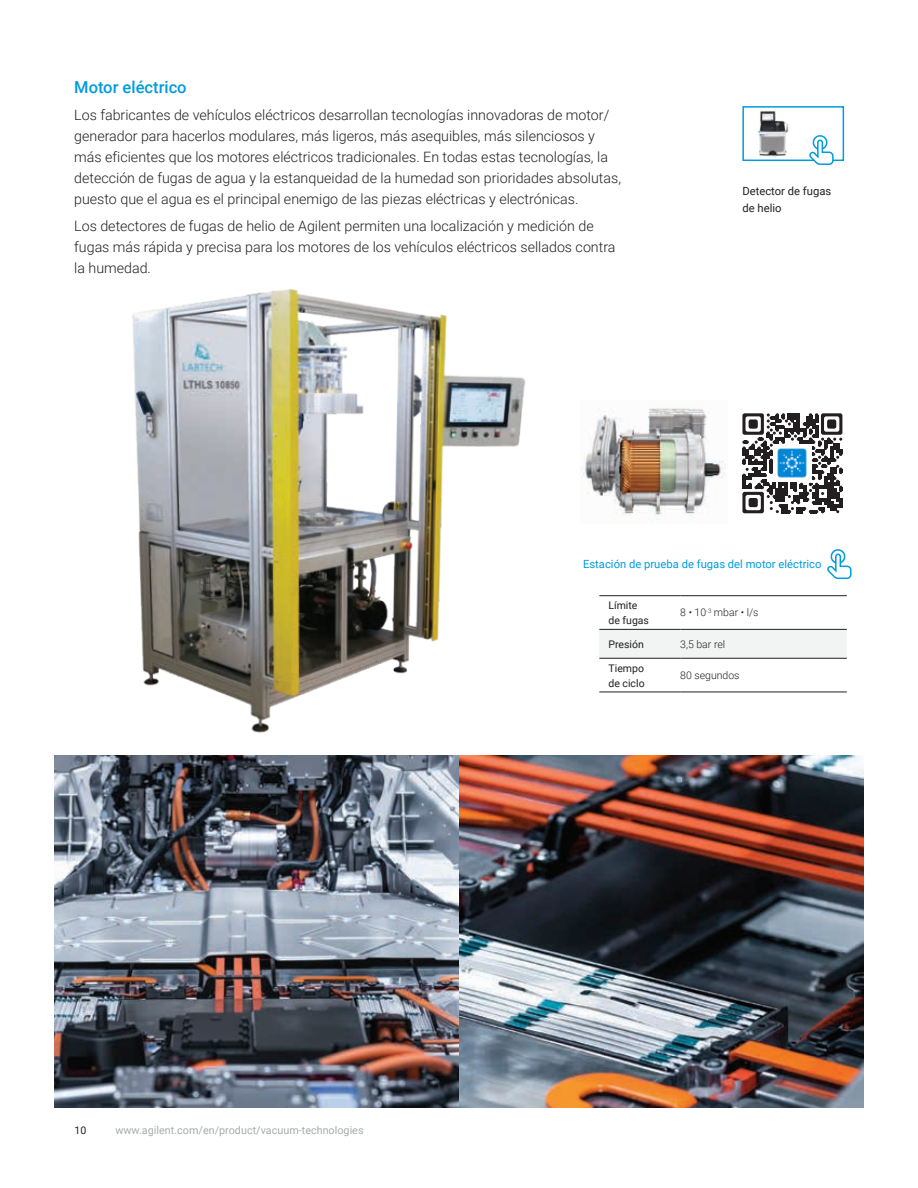
<style>
.page{position:relative;width:918px;height:1188px;background:#fff}
.page>*{position:absolute;margin:0;border:0;box-sizing:border-box;transform-origin:0 0}
.t1{font:500 16.5px "Roboto";color:#009cdd}
.t2{font:300 14.25px/21px "Roboto";color:#231f20}
.t3{font:11.25px "Roboto";color:#009cdd}
.t4{font:11.25px/16.5px "Roboto";color:#231f20}
.t5{font:10.8px "Roboto";color:#a8abac}
.t6{font:10.5px/15px "Roboto";color:#231f20}
.t7{font:300 10.5px "Roboto";color:#231f20}
</style>
<div class="page">
<img style="left:581px;top:408px;width:145px;height:112px">
<div style="left:599px;top:630px;width:248px;height:28px;background:#f1f4f2"></div>
<hr style="left:599px;top:658px;width:81px;height:1px;background:#231f20">
<hr style="left:680px;top:658px;width:167px;height:1px;background:#231f20">
<hr style="left:599px;top:692px;width:81px;height:1px;background:#231f20">
<hr style="left:680px;top:692px;width:167px;height:1px;background:#231f20">
<hr style="left:599px;top:595px;width:81px;height:1px;background:#231f20">
<hr style="left:680px;top:595px;width:167px;height:1px;background:#231f20">
<hr style="left:599px;top:629px;width:81px;height:1px;background:#231f20">
<hr style="left:680px;top:629px;width:167px;height:1px;background:#231f20">
<img style="left:132px;top:289px;width:394px;height:444px">
<img style="left:54px;top:756px;width:810px;height:351px">
<svg style="left:827px;top:549px;width:25px;height:31px"></svg>
<svg style="left:742px;top:413px;width:100px;height:100px"></svg>
<img style="left:752px;top:111px;width:41px;height:51px">
<div style="left:742px;top:106px;width:102px;height:55px;border:2px solid #009cdd"></div>
<svg style="left:808px;top:135px;width:26px;height:30px"></svg>
<p class="t1" style="left:74px;top:75px;width:114px">Motor eléctrico</p>
<p class="t2" style="left:74px;top:104px;width:548px">Los fabricantes de vehículos eléctricos desarrollan tecnologías innovadoras de motor/ generador para hacerlos modulares, más ligeros, más asequibles, más silenciosos y más eficientes que los motores eléctricos tradicionales. En todas estas tecnologías, la detección de fugas de agua y la estanqueidad de la humedad son prioridades absolutas, puesto que el agua es el principal enemigo de las piezas eléctricas y electrónicas.</p>
<p class="t2" style="left:74px;top:215px;width:543px">Los detectores de fugas de helio de Agilent permiten una localización y medición de fugas más rápida y precisa para los motores de los vehículos eléctricos sellados contra la humedad.</p>
<p class="t4" style="left:742px;top:183px;width:90px">Detector de fugas de helio</p>
<p class="t3" style="left:583px;top:556px;width:240px">Estación de prueba de fugas del motor eléctrico</p>
<p class="t6" style="left:75px;top:1122px;width:13px">10</p>
<p class="t5" style="left:115px;top:1123px;width:250px">www.agilent.com/en/product/vacuum-technologies</p>
<p class="t6" style="left:609px;top:597px;width:42px">Límite de fugas</p>
<p class="t7" style="left:680px;top:605px;width:80px">8 • 10<sup>-3</sup> mbar • l/s</p>
<p class="t6" style="left:609px;top:636px;width:37px">Presión</p>
<p class="t7" style="left:680px;top:637px;width:46px">3,5 bar rel</p>
<p class="t6" style="left:609px;top:660px;width:38px">Tiempo de ciclo</p>
<p class="t7" style="left:680px;top:668px;width:61px">80 segundos</p>
</div>
